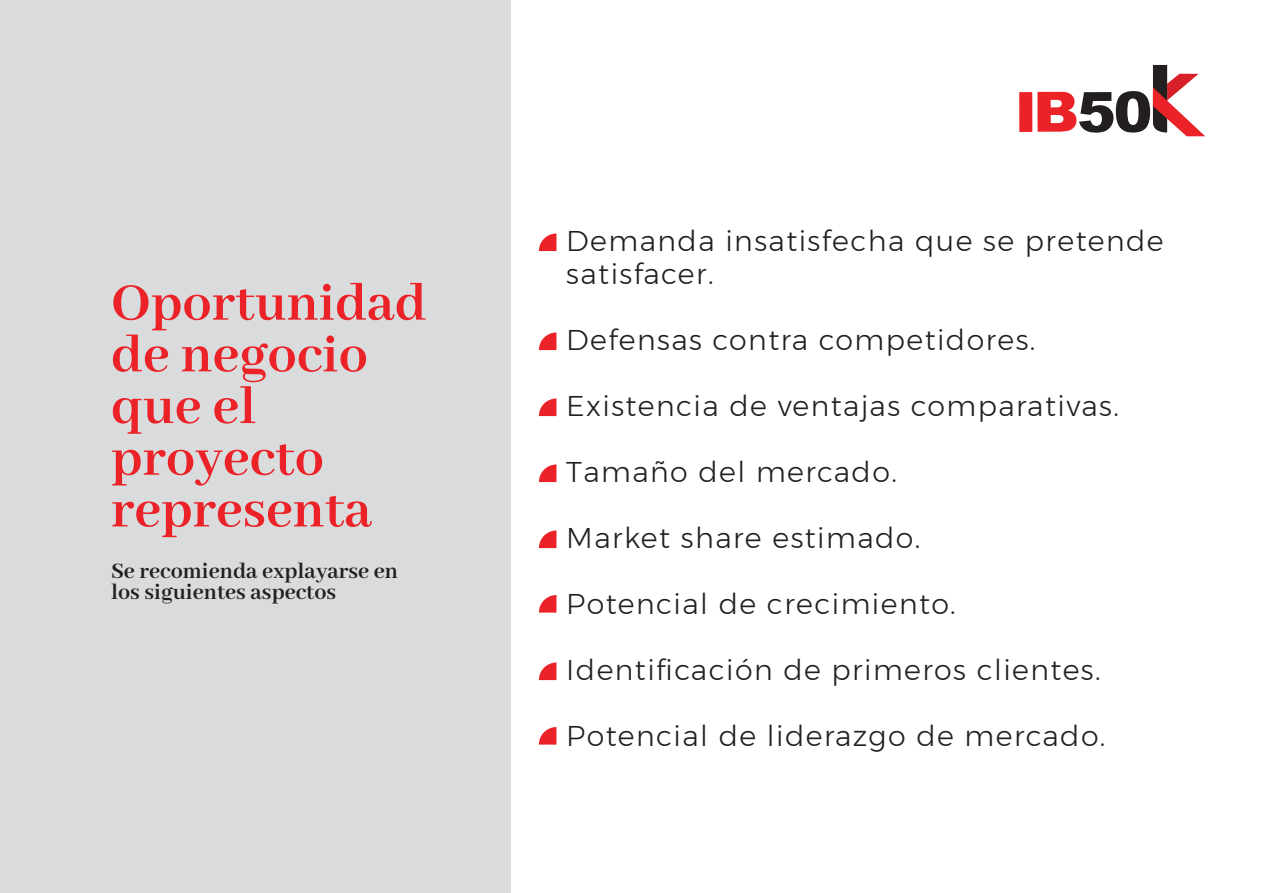
<style>
.page{position:relative;width:1263px;height:893px;background:#fff}
.page>*{position:absolute;margin:0;border:0;box-sizing:border-box;transform-origin:0 0}
.t1{font:700 57.9px/51.8px "Abhaya Libre";color:#eb2227}
.t2{font:300 28.5px/33px "Montserrat";letter-spacing:.05em;color:#231f20}
.t3{font:700 24px/21px "Abhaya Libre";color:#231f20}
</style>
<div class="page">
<svg style="left:539px;top:727px;width:17px;height:18px"></svg>
<svg style="left:539px;top:662px;width:17px;height:18px"></svg>
<svg style="left:539px;top:595px;width:17px;height:18px"></svg>
<svg style="left:539px;top:530px;width:17px;height:18px"></svg>
<svg style="left:539px;top:464px;width:17px;height:18px"></svg>
<svg style="left:539px;top:398px;width:17px;height:18px"></svg>
<svg style="left:539px;top:332px;width:17px;height:18px"></svg>
<svg style="left:539px;top:233px;width:17px;height:18px"></svg>
<div style="left:0;top:0;width:510px;height:893px;background:#dadbdc"></div>
<div style="left:1019px;top:92px;width:13px;height:40px;background:#eb2227"></div>
<svg style="left:1037px;top:65px;width:168px;height:71px"></svg>
<h1 class="t1" style="left:111px;top:279px;width:317px">Oportunidad de negocio que el proyecto representa</h1>
<p class="t3" style="left:111px;top:561px;width:289px">Se recomienda explayarse en los siguientes aspectos</p>
<p class="t2" style="left:566px;top:224px;width:599px">Demanda insatisfecha que se pretende satisfacer.</p>
<p class="t2" style="left:566px;top:323px;width:471px">Defensas contra competidores.</p>
<p class="t2" style="left:566px;top:389px;width:554px">Existencia de ventajas comparativas.</p>
<p class="t2" style="left:566px;top:455px;width:332px">Tamaño del mercado.</p>
<p class="t2" style="left:566px;top:521px;width:356px">Market share estimado.</p>
<p class="t2" style="left:566px;top:587px;width:391px">Potencial de crecimiento.</p>
<p class="t2" style="left:566px;top:653px;width:536px">Identificación de primeros clientes.</p>
<p class="t2" style="left:566px;top:719px;width:541px">Potencial de liderazgo de mercado.</p>
</div>
